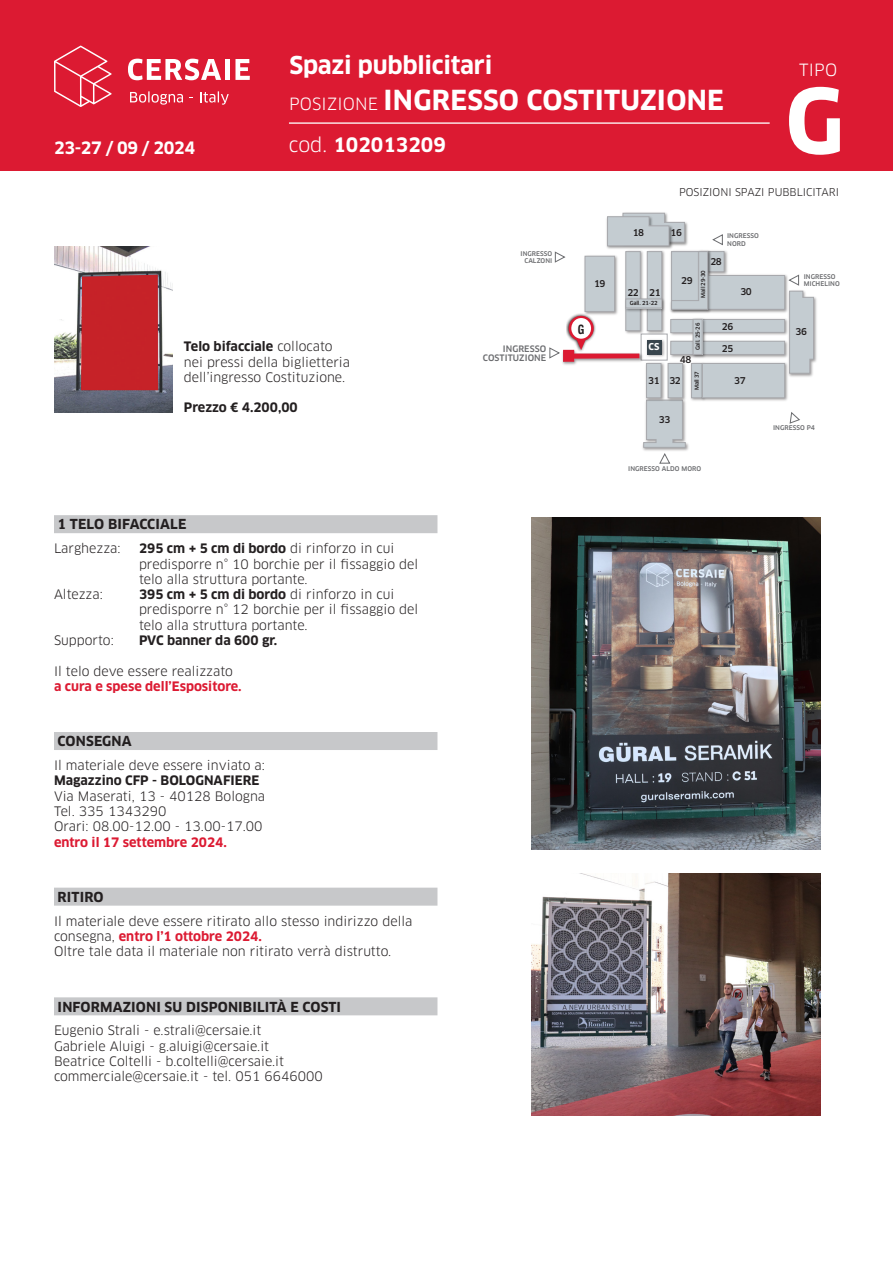
<style>
.page{position:relative;width:893px;height:1263px;background:#fff}
.page>*{position:absolute;margin:0;border:0;box-sizing:border-box;transform-origin:0 0}
.t1{font:700 87.45px "Clan OT";color:#fff}
.t2{font:700 27px "Clan OT";letter-spacing:.01em;color:#fff}
.t3{font:700 24px "Clan OT";letter-spacing:-.01em;color:#fff}
.t4{font:700 19.5px "Clan OT";color:#fff}
.t5{font:700 16.65px "Clan OT";letter-spacing:-.02em;color:#fff}
.t6{font:16.5px "Clan OT";color:#fff}
.Banda_consegna_mater{font:700 13.5px "Clan OT";letter-spacing:.01em;color:#231f20}
.t7{font:700 condensed 13.05px "Helvetica Neue LT Std";color:#231f20;scale:.9 1}
.Testo{font:12.75px/15.3px "Clan OT";color:#231f20}
.Testo-2{font:700 12.75px/15.3px "Clan OT";color:#dc1a32}
.Testo-3{font:700 12.75px "Clan OT";color:#231f20}
.t8{font:10.5px "Clan OT";color:#231f20}
.t9{font:700 9.3px "Clan OT";color:#fff}
.t10{font:500 9.15px "Clan OT";letter-spacing:-.04em;color:#231f20}
.t11{font:500 8.7px "Clan OT";letter-spacing:.01em;color:#6c6d70}
.t12{font:500 6.3px/7.5px "Clan OT";letter-spacing:.01em;color:#6c6d70}
.t13{font:500 5.4px "Clan OT";letter-spacing:-.03em;color:#231f20}
.s1{font-weight:400;font-size:16.5px}
.s2{font-weight:400}
.s3{font-weight:700}
.s4{font-weight:400;color:#231f20}
.s5{font-weight:700;color:#dc1a32}
</style>
<div class="page">
<img style="left:642px;top:443px;width:47px;height:8px">
<img style="left:790px;top:297px;width:27px;height:80px">
<img style="left:645px;top:374px;width:55px;height:27px">
<div style="left:646px;top:363px;width:15px;height:35px;background:#c4ccd1"></div>
<div style="left:646px;top:363px;width:15px;height:35px;border:1px solid #a8a9ad"></div>
<div style="left:668px;top:363px;width:15px;height:35px;background:#c4ccd1"></div>
<div style="left:668px;top:363px;width:15px;height:35px;border:1px solid #a8a9ad"></div>
<div style="left:691px;top:363px;width:11px;height:35px;background:#c4ccd1"></div>
<div style="left:691px;top:363px;width:11px;height:35px;border:1px solid #a8a9ad"></div>
<img style="left:700px;top:374px;width:90px;height:27px">
<div style="left:702px;top:363px;width:83px;height:35px;background:#c4ccd1"></div>
<div style="left:702px;top:363px;width:83px;height:35px;border:1px solid #a8a9ad"></div>
<img style="left:622px;top:212px;width:43px;height:1px">
<div style="left:0;top:0;width:893px;height:170px;background:#dc1a32"></div>
<hr style="left:289px;top:122px;width:481px;height:2px;background:#fff">
<svg style="left:54px;top:46px;width:58px;height:61px"></svg>
<svg style="left:128px;top:59px;width:93px;height:21px"></svg>
<div style="left:225px;top:59px;width:5px;height:21px;background:#fff"></div>
<svg style="left:235px;top:59px;width:15px;height:21px"></svg>
<svg style="left:130px;top:91px;width:53px;height:14px"></svg>
<svg style="left:200px;top:91px;width:29px;height:14px"></svg>
<svg style="left:643px;top:399px;width:43px;height:65px"></svg>
<svg style="left:789px;top:412px;width:11px;height:12px"></svg>
<img style="left:54px;top:247px;width:119px;height:165px">
<div style="left:54px;top:515px;width:383px;height:18px;background:#c7c8ca"></div>
<div style="left:54px;top:732px;width:383px;height:18px;background:#c7c8ca"></div>
<div style="left:54px;top:888px;width:383px;height:18px;background:#c7c8ca"></div>
<div style="left:54px;top:997px;width:383px;height:18px;background:#c7c8ca"></div>
<svg style="left:549px;top:213px;width:265px;height:161px"></svg>
<img style="left:532px;top:518px;width:289px;height:331px">
<img style="left:532px;top:873px;width:289px;height:242px">
<h3 class="t5" style="left:54px;top:138px;width:143px">23-27 / 09 / 2024</h3>
<h3 class="t3" style="left:289px;top:52px;width:204px">Spazi pubblicitari</h3>
<p class="t6" style="left:799px;top:60px;width:39px">TIPO</p>
<p class="t2" style="left:289px;top:85px;width:436px"><span class="s1">POSIZIONE</span> INGRESSO COSTITUZIONE</p>
<p class="t4" style="left:289px;top:134px;width:158px"><span class="s2">cod.</span> 102013209</p>
<p class="t1" style="left:785px;top:71px;width:61px">G</p>
<p class="t8" style="left:679px;top:186px;width:161px">POSIZIONI SPAZI PUBBLICITARI</p>
<p class="t12" style="left:521px;top:250px;width:33px;text-align:right">INGRESSO<br>CALZONI</p>
<p class="t10" style="left:594px;top:279px;width:13px">19</p>
<p class="t10" style="left:633px;top:228px;width:13px">18</p>
<p class="t10" style="left:670px;top:228px;width:13px">16</p>
<p class="t10" style="left:627px;top:287px;width:35px">22 21</p>
<p class="t13" style="left:630px;top:300px;width:29px">Gall. 21-22</p>
<p class="t10" style="left:681px;top:275px;width:13px">29</p>
<p class="t12" style="left:727px;top:232px;width:33px">INGRESSO<br>NORD</p>
<p class="t10" style="left:710px;top:257px;width:13px">28</p>
<p class="t13" style="left:700px;top:298px;width:29px;rotate:-90deg">Mall 29-30</p>
<p class="t10" style="left:740px;top:287px;width:13px">30</p>
<p class="t12" style="left:804px;top:273px;width:38px">INGRESSO<br>MICHELINO</p>
<p class="Testo" style="left:184px;top:339px;width:168px"><span class="s3">Telo bifacciale</span> collocato nei pressi della biglietteria dell’ingresso Costituzione.</p>
<p class="Testo-3" style="left:184px;top:400px;width:115px">Prezzo € 4.200,00</p>
<p class="Banda_consegna_mater" style="left:58px;top:517px;width:130px">1 TELO BIFACCIALE</p>
<p class="Testo" style="left:54px;top:541px;width:68px">Larghezza:</p>
<p class="Testo" style="left:139px;top:541px;width:281px"><span class="s3">295 cm + 5 cm di bordo</span> di rinforzo in cui predisporre n° 10 borchie per il fissaggio del telo alla struttura portante.</p>
<p class="Testo" style="left:54px;top:587px;width:50px">Altezza:</p>
<p class="Testo" style="left:139px;top:587px;width:281px"><span class="s3">395 cm + 5 cm di bordo</span> di rinforzo in cui predisporre n° 12 borchie per il fissaggio del telo alla struttura portante.</p>
<p class="Testo" style="left:54px;top:633px;width:61px">Supporto:</p>
<p class="Testo-3" style="left:139px;top:633px;width:140px">PVC banner da 600 gr.</p>
<p class="Testo-2" style="left:54px;top:663px;width:189px"><span class="s4">Il telo deve essere realizzato </span>a cura e spese dell’Espositore.</p>
<p class="Banda_consegna_mater" style="left:58px;top:733px;width:76px">CONSEGNA</p>
<p class="Testo" style="left:54px;top:758px;width:213px">Il materiale deve essere inviato a:<br><span class="s3">Magazzino CFP - BOLOGNAFIERE<br></span>Via Maserati, 13 - 40128 Bologna<br>Tel. 335 1343290</p>
<p class="Testo" style="left:54px;top:819px;width:210px">Orari: 08.00-12.00 - 13.00-17.00 <span class="s5">entro il 17 settembre 2024.</span></p>
<p class="Banda_consegna_mater" style="left:58px;top:889px;width:48px">RITIRO</p>
<p class="Testo" style="left:54px;top:913px;width:360px">Il materiale deve essere ritirato allo stesso indirizzo della consegna, <span class="s5">entro l’1 ottobre 2024.<br></span>Oltre tale data il materiale non ritirato verrà distrutto.</p>
<p class="Banda_consegna_mater" style="left:58px;top:999px;width:285px">INFORMAZIONI SU DISPONIBILITÀ E COSTI</p>
<p class="Testo" style="left:54px;top:1023px;width:209px">Eugenio Strali - e.strali@cersaie.it</p>
<p class="Testo" style="left:54px;top:1038px;width:232px">Gabriele Aluigi - g.aluigi@cersaie.it<br>Beatrice Coltelli - b.coltelli@cersaie.it</p>
<p class="Testo" style="left:54px;top:1069px;width:270px">commerciale@cersaie.it - tel. 051 6646000</p>
<p class="t11" style="left:503px;top:343px;width:45px">INGRESSO</p>
<p class="t11" style="left:483px;top:353px;width:65px">COSTITUZIONE</p>
<p class="t7" style="left:578px;top:321px;width:9px">G</p>
<p class="t10" style="left:722px;top:321px;width:13px">26</p>
<p class="t13" style="left:694px;top:350px;width:29px;rotate:-90deg">Gall. 25-26</p>
<p class="t13" style="left:694px;top:390px;width:21px;rotate:-90deg">Mall 37</p>
<p class="t9" style="left:649px;top:341px;width:12px">CS</p>
<p class="t10" style="left:722px;top:343px;width:13px">25</p>
<p class="t10" style="left:680px;top:355px;width:13px">48</p>
<p class="t10" style="left:648px;top:375px;width:34px">31 32</p>
<p class="t10" style="left:734px;top:375px;width:13px">37</p>
<p class="t10" style="left:659px;top:414px;width:13px">33</p>
<p class="t12" style="left:628px;top:465px;width:74px">INGRESSO ALDO MORO</p>
<p class="t10" style="left:796px;top:326px;width:13px">36</p>
<p class="t12" style="left:773px;top:424px;width:43px">INGRESSO P4</p>
</div>
